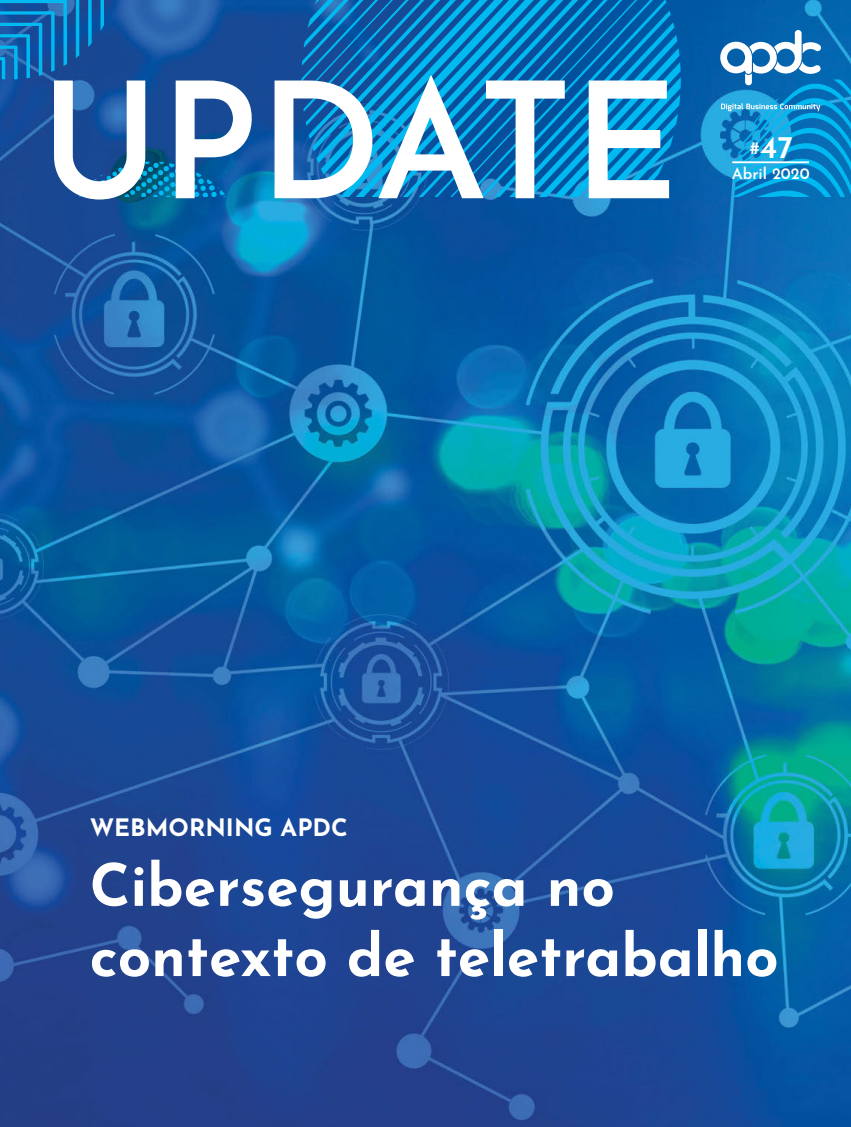
<style>
.page{position:relative;width:851px;height:1127px;background:#fff}
.page>*{position:absolute;margin:0;border:0;box-sizing:border-box;transform-origin:0 0}
.t1{font:700 58.5px/70.2px "Josefin Sans";color:#fff}
.t2{font:600 31.65px "Josefin Sans";color:#fff}
.t3{font:700 24px "Josefin Sans";color:#fff}
.t4{font:600 15.9px "Josefin Sans";color:#fff}
.s1{font-size:17.55px}
</style>
<div class="page">
<img style="left:0;top:0;width:850px;height:1127px">
<svg style="left:301px;top:0;width:379px;height:197px;background:#0773b9"></svg>
<svg style="left:0;top:0;width:114px;height:79px;background:#1266af"></svg>
<svg style="left:54px;top:76px;width:615px;height:123px"></svg>
<svg style="left:720px;top:30px;width:130px;height:167px;background:#2490cb"></svg>
<hr style="left:732px;top:161px;width:76px;height:2px;background:#fff">
<p class="t2" style="left:749px;top:120px;width:45px"><span class="s1">#</span>47</p>
<p class="t4" style="left:731px;top:160px;width:79px">Abril 2020</p>
<p class="t3" style="left:90px;top:806px;width:259px">WEBMORNING APDC</p>
<p class="t1" style="left:90px;top:841px;width:690px">Cibersegurança no contexto de teletrabalho</p>
</div>
